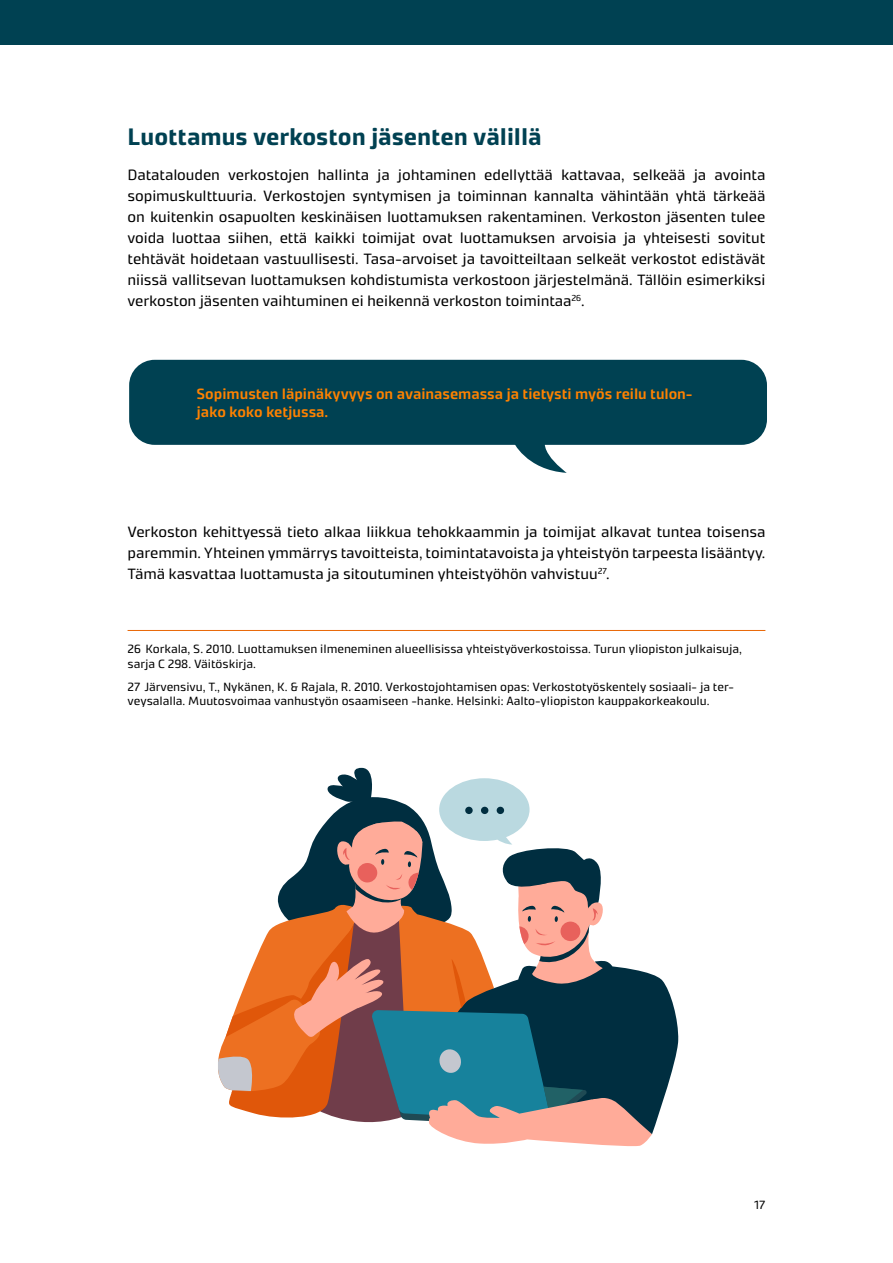
<style>
.page{position:relative;width:893px;height:1263px;background:#fff}
.page>*{position:absolute;margin:0;border:0;box-sizing:border-box;transform-origin:0 0}
.Otsikko_2{font:700 24px "Accura";color:#004152}
.Leipis{font:15px/21px "Accura";letter-spacing:-.005em;color:#000;text-align:justify}
.Puhekuplien_teksti___Otsikko_2{font:600 15px/18px "Accura";color:#ff8200}
.Alaviite{font:12px/14.4px "Accura";color:#000}
</style>
<div class="page">
<div style="left:0;top:0;width:893px;height:45px;background:#004152"></div>
<div style="left:129px;top:360px;width:638px;height:85px;background:#004152;border-radius:26px"></div>
<svg style="left:513px;top:444px;width:54px;height:29px"></svg>
<hr style="left:128px;top:630px;width:637px;height:1px;background:#e96706">
<svg style="left:218px;top:767px;width:461px;height:380px"></svg>
<div style="left:465px;top:807px;width:8px;height:7px;background:#002e40;border-radius:50%"></div>
<div style="left:481px;top:807px;width:7px;height:7px;background:#002e40;border-radius:50%"></div>
<div style="left:497px;top:807px;width:7px;height:7px;background:#002e40;border-radius:50%"></div>
<p class="Otsikko_2" style="left:128px;top:123px;width:415px">Luottamus verkoston jäsenten välillä</p>
<p class="Leipis" style="left:128px;top:164px;width:639px">Datatalouden verkostojen hallinta ja johtaminen edellyttää kattavaa, selkeää ja avointa sopimuskulttuuria. Verkostojen syntymisen ja toiminnan kannalta vähintään yhtä tärkeää on kuitenkin osapuolten keskinäisen luottamuksen rakentaminen. Verkoston jäsenten tulee voida luottaa siihen, että kaikki toimijat ovat luottamuksen arvoisia ja yhteisesti sovitut tehtävät hoidetaan vastuullisesti. Tasa-arvoiset ja tavoitteiltaan selkeät verkostot edistävät niissä vallitsevan luottamuksen kohdistumista verkostoon järjestelmänä. Tällöin esimerkiksi verkoston jäsenten vaihtuminen ei heikennä verkoston toimintaa<sup>26</sup>.</p>
<p class="Puhekuplien_teksti___Otsikko_2" style="left:197px;top:385px;width:498px">Sopimusten läpinäkyvyys on avainasemassa ja tietysti myös reilu tulon&shy;jako koko ketjussa.</p>
<p class="Leipis" style="left:128px;top:521px;width:639px">Verkoston kehittyessä tieto alkaa liikkua tehokkaammin ja toimijat alkavat tuntea toisensa paremmin. Yhteinen ymmärrys tavoitteista, toimintatavoista ja yhteistyön tarpeesta lisääntyy.<br>Tämä kasvattaa luottamusta ja sitoutuminen yhteistyöhön vahvistuu<sup>27</sup>.</p>
<p class="Alaviite" style="left:128px;top:642px;width:616px">26 Korkala, S. 2010. Luottamuksen ilmeneminen alueellisissa yhteistyöverkostoissa. Turun yliopiston julkaisuja, sarja C 298. Väitöskirja.</p>
<p class="Alaviite" style="left:128px;top:679px;width:608px">27 Järvensivu, T., Nykänen, K. &amp; Rajala, R. 2010. Verkostojohtamisen opas: Verkostotyöskentely sosiaali- ja ter&shy;veysalalla. Muutosvoimaa vanhustyön osaamiseen -hanke. Helsinki: Aalto-yliopiston kauppakorkeakoulu.</p>
<p class="Alaviite" style="left:754px;top:1197px;width:13px">17</p>
</div>
